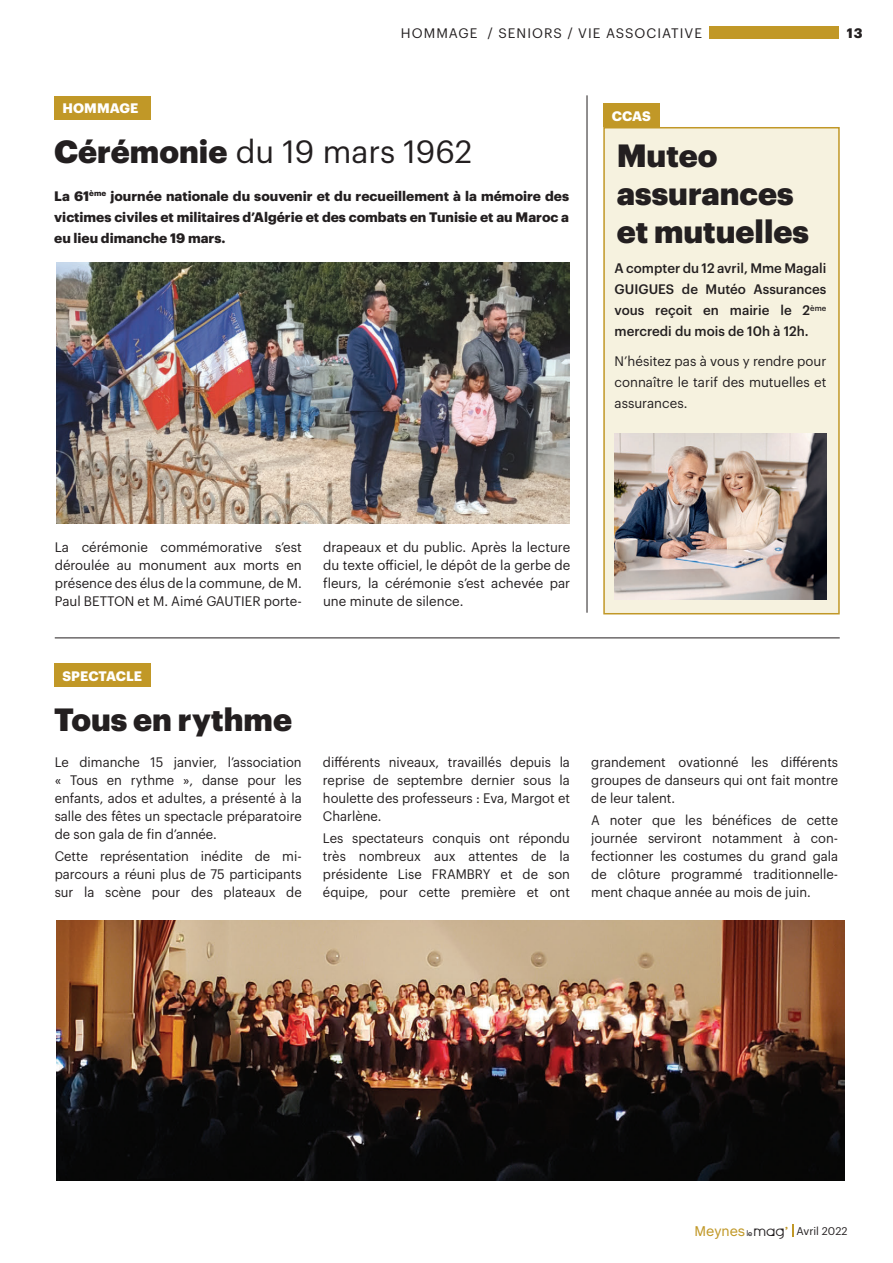
<style>
.page{position:relative;width:893px;height:1263px;background:#fff}
.page>*{position:absolute;margin:0;border:0;box-sizing:border-box;transform-origin:0 0}
.t1{font:900 31.5px/37.8px "Graphik";color:#231f20}
.t2{font:31.5px "Graphik";color:#231f20}
.t3{font:13.5px/18px "Graphik";color:#231f20;text-align:justify;scale:.96 1}
.t4{font:13.5px/18px "Graphik";color:#231f20;text-align:justify}
.t5{font:700 13.5px/21px "Graphik";color:#231f20;text-align:justify}
.t6{font:500 13.5px/21px "Graphik";color:#231f20;text-align:justify}
.t7{font:13.5px "Graphik";letter-spacing:.075em;color:#231f20}
.t8{font:700 13.5px "Graphik";letter-spacing:.005em;color:#fff}
.t9{font:10.95px "Graphik";color:#231f20}
.s1{font-weight:900}
.s2{font-family:"Chalet";font-size:14.4px;color:#c19827}
.s3{font-family:"Seraphic Organism";font-size:13.5px}
.s4{font-family:"Stencil Std";font-size:9.45px;color:#c19827}
</style>
<div class="page">
<div style="left:709px;top:26px;width:130px;height:13px;background:#c19827"></div>
<svg style="left:792px;top:1224px;width:1px;height:13px"></svg>
<div style="left:54px;top:96px;width:96px;height:24px;background:#c19827"></div>
<div style="left:54px;top:663px;width:96px;height:24px;background:#c19827"></div>
<img style="left:57px;top:263px;width:512px;height:260px">
<img style="left:57px;top:920px;width:788px;height:260px">
<div style="left:603px;top:103px;width:57px;height:24px;background:#c19827"></div>
<hr style="left:587px;top:95px;width:1px;height:518px;background:#231f20">
<hr style="left:55px;top:637px;width:785px;height:1px;background:#231f20">
<div style="left:603px;top:127px;width:237px;height:487px;background:#f6f2df;border:2px solid #c19827"></div>
<img style="left:615px;top:434px;width:211px;height:166px">
<p class="t8" style="left:63px;top:98px;width:77px">HOMMAGE</p>
<p class="t7" style="left:401px;top:23px;width:303px">HOMMAGE / SENIORS / VIE ASSOCIATIVE</p>
<p class="t5" style="left:847px;top:22px;width:17px">13</p>
<p class="t8" style="left:612px;top:105px;width:41px">CCAS</p>
<h1 class="t2" style="left:54px;top:128px;width:420px"><span class="s1">Cérémonie</span> du 19 mars 1962</h1>
<p class="t5" style="left:54px;top:184px;width:516px">La 61<sup>ème</sup> journée nationale du souvenir et du recueillement à la mémoire des victimes civiles et militaires d’Algérie et des combats en Tunisie et au Maroc a eu lieu dimanche 19 mars.</p>
<h1 class="t1" style="left:617px;top:134px;width:194px">Muteo assurances et mutuelles</h1>
<p class="t6" style="left:615px;top:257px;width:213px">A compter du 12 avril, Mme Magali GUIGUES de Mutéo Assurances vous reçoit en mairie le 2<sup>ème </sup>mercredi du mois de 10h à 12h.</p>
<p class="t4" style="left:615px;top:349px;width:213px;line-height:21px">N’hésitez pas à vous y rendre pour connaître le tarif des mutuelles et assurances.</p>
<p class="t4" style="left:55px;top:537px;width:249px">La cérémonie commémorative s’est déroulée au monument aux morts en présence des élus de la commune, de M.<br>Paul BETTON et M. Aimé GAUTIER porte-</p>
<p class="t4" style="left:323px;top:537px;width:249px">drapeaux et du public. Après la lecture du texte officiel, le dépôt de la gerbe de fleurs, la cérémonie s’est achevée par une minute de silence.</p>
<p class="t8" style="left:63px;top:666px;width:81px">SPECTACLE</p>
<h1 class="t1" style="left:54px;top:697px;width:240px">Tous en rythme</h1>
<p class="t3" style="left:55px;top:752px;width:259px">Le dimanche 15 janvier, l’association « Tous en rythme », danse pour les enfants, ados et adultes, a présenté à la salle des fêtes un spectacle préparatoire de son gala de fin d’année.</p>
<p class="t3" style="left:55px;top:846px;width:259px">Cette représentation inédite de mi&shy;parcours a réuni plus de 75 participants sur la scène pour des plateaux de</p>
<p class="t3" style="left:323px;top:752px;width:259px">différents niveaux, travaillés depuis la reprise de septembre dernier sous la houlette des professeurs : Eva, Margot et Charlène.</p>
<p class="t3" style="left:323px;top:828px;width:259px">Les spectateurs conquis ont répondu très nombreux aux attentes de la présidente Lise FRAMBRY et de son équipe, pour cette première et ont</p>
<p class="t3" style="left:591px;top:752px;width:259px">grandement ovationné les différents groupes de danseurs qui ont fait montre de leur talent.</p>
<p class="t3" style="left:591px;top:810px;width:259px">A noter que les bénéfices de cette journée serviront notamment à con&shy;fectionner les costumes du grand gala de clôture programmé traditionnelle&shy;ment chaque année au mois de juin.</p>
<p class="t9" style="left:694px;top:1222px;width:155px"><span class="s2">Meynes</span><sub>le</sub><span class="s3">Mag</span><span class="s4">’</span> Avril 2022</p>
</div>
